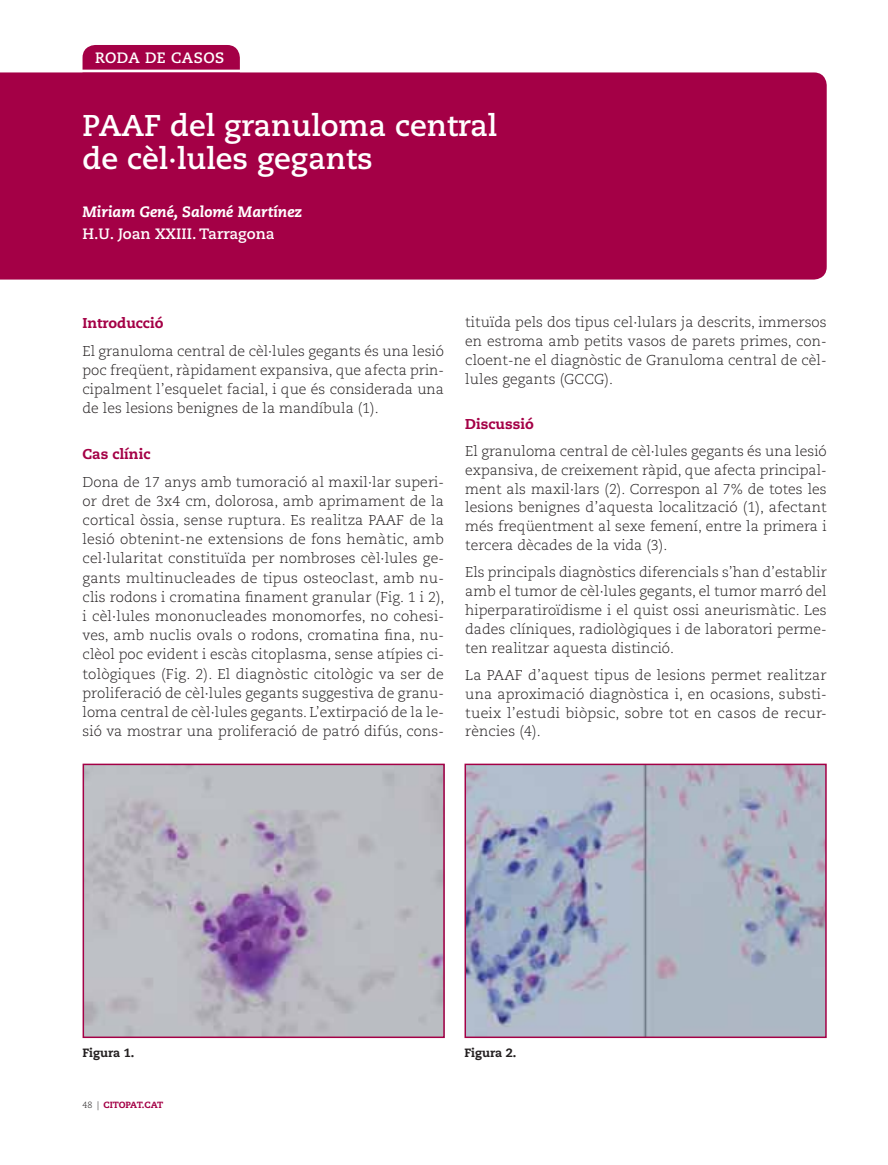
<style>
.page{position:relative;width:888px;height:1165px;background:#fff}
.page>*{position:absolute;margin:0;border:0;box-sizing:border-box;transform-origin:0 0}
.t1{font:700 30px/33px "Caecilia LT";color:#fff}
.t2{font:italic 800 15px "Caecilia LT";color:#fff}
.t3{font:700 15px "Caecilia LT";color:#fff}
.t4{font:700 15px "Caecilia LT";letter-spacing:.02em;color:#fff}
.t5{font:300 14.25px/19.2px "Caecilia LT";color:#231f20;text-align:justify}
.t6{font:800 14.25px "Caecilia LT";color:#a40046}
.t7{font:800 12px "Caecilia LT";color:#231f20}
.t8{font:800 9px "Caecilia LT";letter-spacing:-.02em;color:#a40046}
.s1{font-weight:300;color:#231f20}
</style>
<div class="page">
<div style="left:83px;top:45px;width:157px;height:209px;background:#a40046;border-radius:13px"></div>
<hr style="left:0;top:70px;width:837px;height:3px;background:#fff">
<div style="left:0;top:72px;width:827px;height:207px;background:#a40046"></div>
<img style="left:86px;top:766px;width:356px;height:268px">
<div style="left:83px;top:763px;width:362px;height:274px;border:2px solid #a40046"></div>
<img style="left:467px;top:766px;width:357px;height:268px">
<div style="left:464px;top:763px;width:363px;height:274px;border:2px solid #a40046"></div>
<p class="t4" style="left:95px;top:50px;width:131px">RODA DE CASOS</p>
<h1 class="t1" style="left:83px;top:110px;width:416px">PAAF del granuloma central de cèl·lules gegants</h1>
<p class="t2" style="left:83px;top:204px;width:221px">Miriam Gené, Salomé Martínez</p>
<p class="t3" style="left:83px;top:227px;width:194px">H.U. Joan XXIII. Tarragona</p>
<p class="t6" style="left:83px;top:316px;width:83px">Introducció</p>
<p class="t5" style="left:83px;top:342px;width:363px">El granuloma central de cèl·lules gegants és una lesió poc freqüent, ràpidament expansiva, que afecta prin&shy;cipalment l’esquelet facial, i que és considerada una de les lesions benignes de la mandíbula (1).</p>
<p class="t6" style="left:83px;top:447px;width:70px">Cas clínic</p>
<p class="t5" style="left:83px;top:472px;width:363px">Dona de 17 anys amb tumoració al maxil·lar superi&shy;or dret de 3x4 cm, dolorosa, amb aprimament de la cortical òssia, sense ruptura. Es realitza PAAF de la lesió obtenint-ne extensions de fons hemàtic, amb cel·lularitat constituïda per nombroses cèl·lules ge&shy;gants multinucleades de tipus osteoclast, amb nu&shy;clis rodons i cromatina finament granular (Fig. 1 i 2), i cèl·lules mononucleades monomorfes, no cohesi&shy;ves, amb nuclis ovals o rodons, cromatina fina, nu&shy;clèol poc evident i escàs citoplasma, sense atípies ci&shy;tològiques (Fig. 2). El diagnòstic citològic va ser de proliferació de cèl·lules gegants suggestiva de granu&shy;loma central de cèl·lules gegants. L’extirpació de la le&shy;sió va mostrar una proliferació de patró difús, cons-</p>
<p class="t5" style="left:465px;top:313px;width:363px;line-height:18.8px">tituïda pels dos tipus cel·lulars ja descrits, immersos en estroma amb petits vasos de parets primes, con&shy;cloent-ne el diagnòstic de Granuloma central de cèl&shy;lules gegants (GCCG).</p>
<p class="t6" style="left:465px;top:417px;width:70px">Discussió</p>
<p class="t5" style="left:465px;top:442px;width:363px;line-height:18.8px">El granuloma central de cèl·lules gegants és una lesió expansiva, de creixement ràpid, que afecta principal&shy;ment als maxil·lars (2). Correspon al 7% de totes les lesions benignes d’aquesta localització (1), afectant més freqüentment al sexe femení, entre la primera i tercera dècades de la vida (3).</p>
<p class="t5" style="left:465px;top:563px;width:363px;line-height:18.8px">Els principals diagnòstics diferencials s’han d’establir amb el tumor de cèl·lules gegants, el tumor marró del hiperparatiroïdisme i el quist ossi aneurismàtic. Les dades clíniques, radiològiques i de laboratori perme&shy;ten realitzar aquesta distinció.</p>
<p class="t5" style="left:465px;top:666px;width:363px;line-height:18.8px">La PAAF d’aquest tipus de lesions permet realitzar una aproximació diagnòstica i, en ocasions, substi&shy;tueix l’estudi biòpsic, sobre tot en casos de recur&shy;rències (4).</p>
<p class="t7" style="left:83px;top:1046px;width:54px">Figura 1.</p>
<p class="t7" style="left:464px;top:1046px;width:54px">Figura 2.</p>
<p class="t8" style="left:83px;top:1100px;width:82px"><span class="s1">48 |</span> CITOPAT.CAT</p>
</div>
